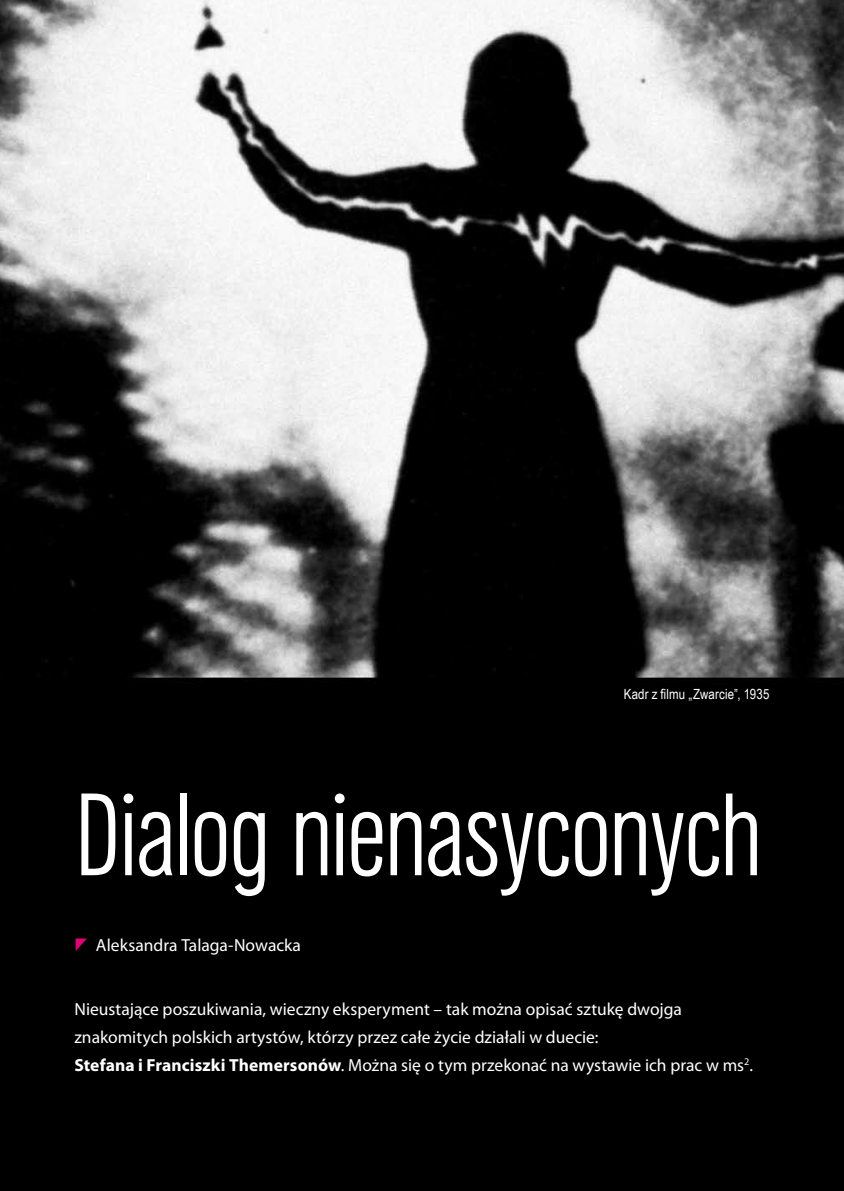
<style>
.page{position:relative;width:844px;height:1191px;background:#fff}
.page>*{position:absolute;margin:0;border:0;box-sizing:border-box;transform-origin:0 0}
.t1{font:122.5px "URW Grotesk TCE Lig Con";letter-spacing:-.015em;color:#fff}
.t2{font:17.5px/28px "Myriad Pro";color:#fff}
.t3{font:14px "Arial Narrow";letter-spacing:.01em;color:#fff}
.s1{font-weight:700}
</style>
<div class="page">
<img style="left:0;top:0;width:843px;height:1191px">
<svg style="left:76px;top:938px;width:11px;height:12px"></svg>
<p class="t3" style="left:623px;top:683px;width:147px">Kadr z filmu „Zwarcie”, 1935</p>
<h1 class="t1" style="left:74px;top:774px;width:689px">Dialog nienasyconych</h1>
<p class="t2" style="left:96px;top:930px;width:206px">Aleksandra Talaga-Nowacka</p>
<p class="t2" style="left:74px;top:994px;width:680px">Nieustające poszukiwania, wieczny eksperyment – tak można opisać sztukę dwojga znakomitych polskich artystów, którzy przez całe życie działali w duecie:<br><span class="s1">Stefana i Franciszki Themersonów</span>. Można się o tym przekonać na wystawie ich prac w ms<sup>2</sup>.</p>
</div>
